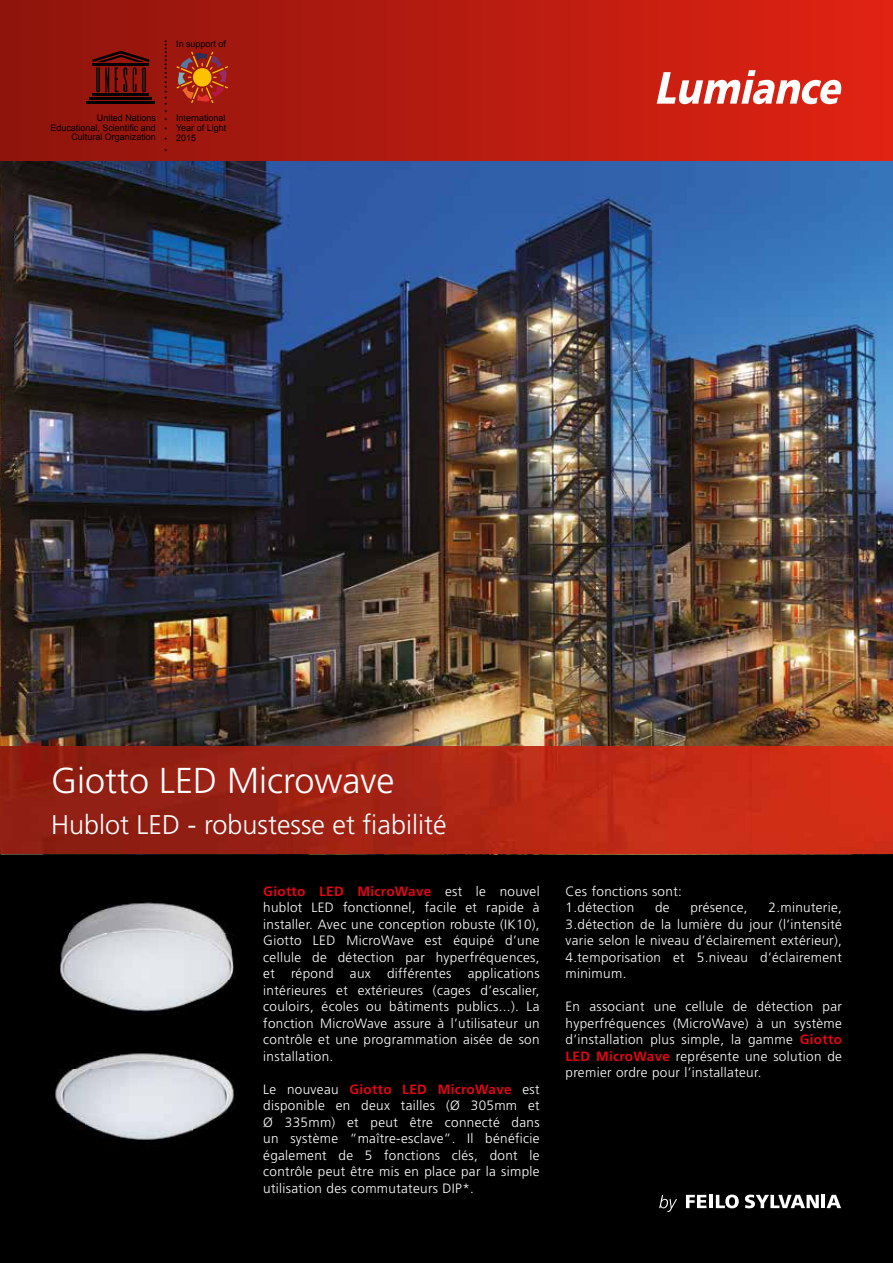
<style>
.page{position:relative;width:893px;height:1263px;background:#000}
.page>*{position:absolute;margin:0;border:0;box-sizing:border-box;transform-origin:0 0}
.t1{font:300 36px "Frutiger";color:#fff}
.t2{font:300 27px "Frutiger";color:#fff}
.t3{font:300 13.5px/16.5px "Frutiger LT Std";letter-spacing:.025em;color:#fff;text-align:justify}
.t4{font:9px/9.8px "Arial";color:#000;text-align:justify}
.s1{font-weight:700;color:#e30613}
</style>
<div class="page">
<img style="left:0;top:160px;width:893px;height:695px">
<div style="left:0;top:0;width:893px;height:160px;background:linear-gradient(to right,#8c140c,#e02313)"></div>
<svg style="left:657px;top:70px;width:184px;height:34px;background:#e57d75"></svg>
<img style="left:0;top:747px;width:893px;height:106px">
<svg style="left:165px;top:40px;width:2px;height:72px"></svg>
<hr style="left:93px;top:93px;width:56px;height:3px;background:#000">
<hr style="left:89px;top:98px;width:63px;height:2px;background:#000">
<hr style="left:87px;top:102px;width:68px;height:2px;background:#000">
<svg style="left:93px;top:51px;width:56px;height:41px"></svg>
<svg style="left:176px;top:52px;width:52px;height:51px;background:#ac3e1c"></svg>
<img style="left:55px;top:1053px;width:180px;height:88px">
<img style="left:60px;top:902px;width:175px;height:113px">
<svg style="left:745px;top:1194px;width:74px;height:14px"></svg>
<hr style="left:821px;top:1195px;width:4px;height:13px;background:#fff">
<svg style="left:827px;top:1195px;width:14px;height:13px"></svg>
<svg style="left:686px;top:1195px;width:20px;height:13px"></svg>
<hr style="left:709px;top:1195px;width:4px;height:13px;background:#fff">
<svg style="left:716px;top:1194px;width:23px;height:14px"></svg>
<svg style="left:659px;top:1195px;width:18px;height:17px"></svg>
<p class="t4" style="left:176px;top:39px;width:51px">In support of</p>
<p class="t4" style="left:51px;top:113px;width:107px;text-align:right">United Nations<br>Educational, Scientific and<br>Cultural Organization</p>
<p class="t4" style="left:176px;top:113px;width:52px">International Year of Light 2015</p>
<h1 class="t1" style="left:51px;top:761px;width:345px">Giotto LED Microwave</h1>
<h2 class="t2" style="left:51px;top:809px;width:397px">Hublot LED - robustesse et fiabilité</h2>
<p class="t3" style="left:263px;top:883px;width:278px"><span class="s1">Giotto LED MicroWave</span> est le nouvel hublot LED fonctionnel, facile et rapide à installer. Avec une conception robuste (IK10), Giotto LED MicroWave est équipé d’une cellule de détection par hyperfréquences, et répond aux différentes applications intérieures et extérieures (cages d’escalier, couloirs, écoles ou bâtiments publics...). La fonction MicroWave assure à l’utilisateur un contrôle et une programmation aisée de son installation.</p>
<p class="t3" style="left:263px;top:1081px;width:278px">Le nouveau <span class="s1">Giotto LED MicroWave</span> est disponible en deux tailles (Ø 305mm et Ø 335mm) et peut être connecté dans un système “maître-esclave”. Il bénéficie également de 5 fonctions clés, dont le contrôle peut être mis en place par la simple utilisation des commutateurs DIP*.</p>
<p class="t3" style="left:566px;top:883px;width:118px">Ces fonctions sont:<br>1.détection</p>
<p class="t3" style="left:655px;top:899px;width:16px">de</p>
<p class="t3" style="left:690px;top:899px;width:59px">présence,</p>
<p class="t3" style="left:566px;top:899px;width:278px;text-indent:203px">2.minuterie, 3.détection de la lumière du jour (l’intensité varie selon le niveau d’éclairement extérieur), 4.temporisation et 5.niveau d’éclairement minimum.</p>
<p class="t3" style="left:566px;top:998px;width:278px">En associant une cellule de détection par hyperfréquences (MicroWave) à un système d’installation plus simple, la gamme <span class="s1">Giotto LED MicroWave</span> représente une solution de premier ordre pour l’installateur.</p>
</div>
